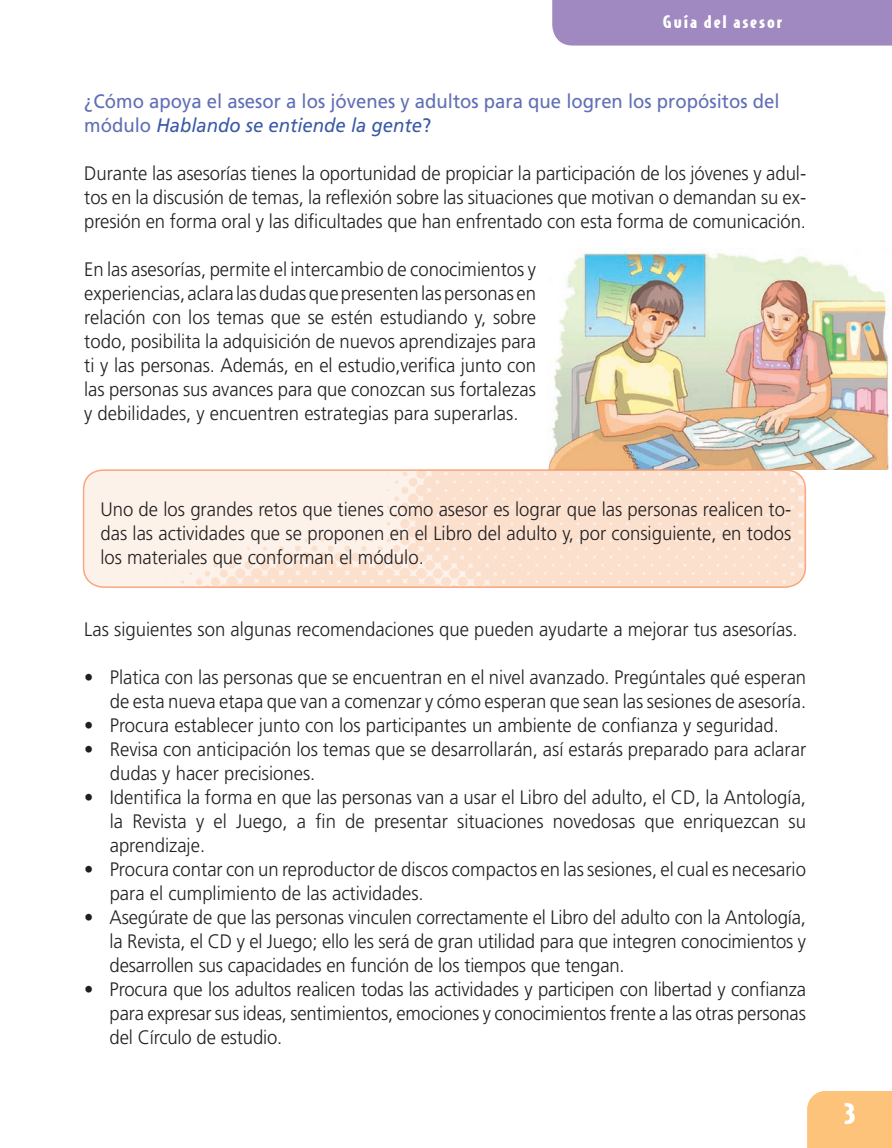
<style>
.page{position:relative;width:892px;height:1148px;background:#fff}
.page>*{position:absolute;margin:0;border:0;box-sizing:border-box;transform-origin:0 0}
.t1{font:900 27px "Bodega Sans";color:#fff;scale:1.2 1}
.t2{font:300 19.5px/24px "Frutiger";color:#231f20;text-align:justify;scale:.95 1}
.t3{font:19.5px/24px "Frutiger";color:#606fb5;scale:.95 1}
.t4{font:900 16.5px "Bodega Sans";letter-spacing:.1em;color:#fff;scale:1.15 1}
.s1{font-style:italic;color:#3a59a7}
.s2{color:#3a59a7}
</style>
<div class="page">
<img style="left:548px;top:251px;width:342px;height:219px">
<img style="left:83px;top:469px;width:723px;height:119px">
<div style="left:83px;top:469px;width:723px;height:119px;border:2px solid #f5814a;border-radius:20px"></div>
<div style="left:552px;top:0;width:340px;height:46px;background:#a089c0"></div>
<div style="left:807px;top:1091px;width:85px;height:57px;background:#fdc37a"></div>
<p class="t4" style="left:662px;top:10px;width:105px">Guía del asesor</p>
<p class="t3" style="left:84px;top:89px;width:733px">¿Cómo apoya el asesor a los jóvenes y adultos para que logren los propósitos del módulo <span class="s1">Hablando se entiende la gente</span><span class="s2">?</span></p>
<p class="t2" style="left:84px;top:161px;width:761px">Durante las asesorías tienes la oportunidad de propiciar la participación de los jóvenes y adul&shy;tos en la discusión de temas, la reflexión sobre las situaciones que motivan o demandan su ex&shy;presión en forma oral y las dificultades que han enfrentado con esta forma de comunicación.</p>
<p class="t2" style="left:84px;top:257px;width:477px">En las asesorías, permite el intercambio de conocimientos y experiencias, aclara las dudas que presenten las personas en relación con los temas que se estén estudiando y, sobre todo, posibilita la adquisición de nuevos aprendizajes para ti y las personas. Además, en el estudio,verifica junto con las personas sus avances para que conozcan sus fortalezas y debilidades, y encuentren estrategias para superarlas.</p>
<p class="t2" style="left:100px;top:497px;width:728px">Uno de los grandes retos que tienes como asesor es lograr que las personas realicen to&shy;das las actividades que se proponen en el Libro del adulto y, por consiguiente, en todos los materiales que conforman el módulo.</p>
<p class="t2" style="left:84px;top:617px;width:752px">Las siguientes son algunas recomendaciones que pueden ayudarte a mejorar tus asesorías.</p>
<p class="t2" style="left:84px;top:665px;width:761px;text-align:right">• Platica con las personas que se encuentran en el nivel avanzado. Pregúntales qué esperan de esta nueva etapa que van a comenzar y cómo esperan que sean las sesiones de asesoría.</p>
<p class="t2" style="left:84px;top:713px;width:732px">• Procura establecer junto con los participantes un ambiente de confianza y seguridad.</p>
<p class="t2" style="left:110px;top:737px;width:734px;text-indent:-25px">• Revisa con anticipación los temas que se desarrollarán, así estarás preparado para aclarar dudas y hacer precisiones.</p>
<p class="t2" style="left:110px;top:785px;width:734px;text-indent:-25px">• Identifica la forma en que las personas van a usar el Libro del adulto, el CD, la Antología, la Revista y el Juego, a fin de presentar situaciones novedosas que enriquezcan su aprendizaje.</p>
<p class="t2" style="left:110px;top:857px;width:734px;text-indent:-25px">• Procura contar con un reproductor de discos compactos en las sesiones, el cual es necesario para el cumplimiento de las actividades.</p>
<p class="t2" style="left:110px;top:905px;width:734px;text-indent:-25px">• Asegúrate de que las personas vinculen correctamente el Libro del adulto con la Antología, la Revista, el CD y el Juego; ello les será de gran utilidad para que integren conocimientos y desarrollen sus capacidades en función de los tiempos que tengan.</p>
<p class="t2" style="left:110px;top:977px;width:734px;text-indent:-25px">• Procura que los adultos realicen todas las actividades y participen con libertad y confianza para expresar sus ideas, sentimientos, emociones y conocimientos frente a las otras personas del Círculo de estudio.</p>
<h1 class="t1" style="left:844px;top:1095px;width:11px">3</h1>
</div>
